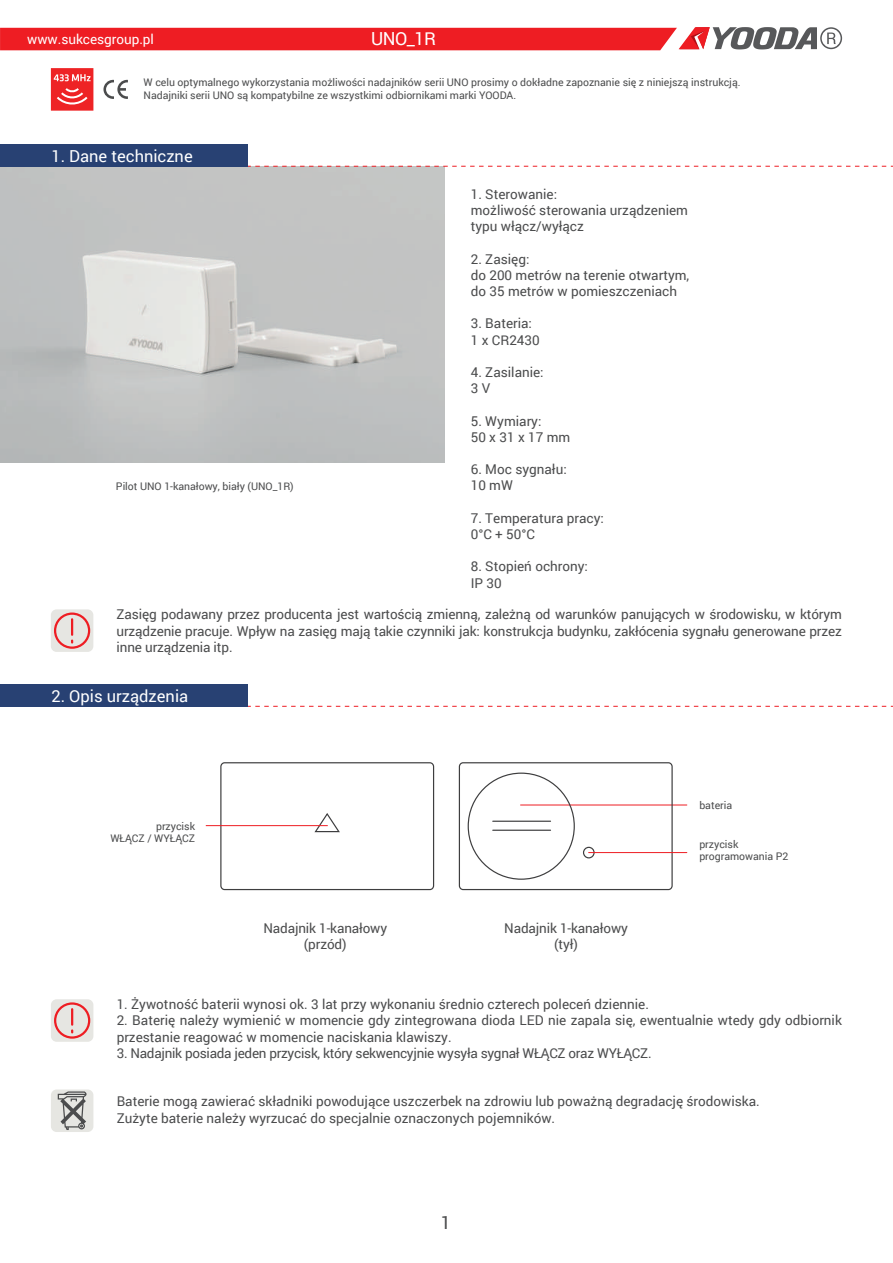
<style>
.page{position:relative;width:893px;height:1263px;background:#fff}
.page>*{position:absolute;margin:0;border:0;box-sizing:border-box;transform-origin:0 0}
.t1{font:18px "Roboto";color:#fff}
.t2{font:18px "Roboto";color:#4b4c4d}
.t3{font:16.5px "Roboto";color:#fff}
.t4{font:13.5px/16.2px "Roboto";color:#4b4c4d}
.t5{font:13.5px "Roboto";letter-spacing:-.02em;color:#4b4c4d}
.t6{font:13.5px "Roboto";color:#fff}
.t7{font:10.5px/12.6px "Roboto";color:#4b4c4d}
</style>
<div class="page">
<img style="left:0;top:167px;width:444px;height:296px">
<div style="left:51px;top:609px;width:42px;height:43px;background:#e6e6e2;border-radius:6px"></div>
<svg style="left:71px;top:619px;width:2px;height:16px"></svg>
<div style="left:54px;top:612px;width:36px;height:37px;border:2px solid #ee1d23;border-radius:50%"></div>
<div style="left:51px;top:999px;width:42px;height:43px;background:#e6e6e2;border-radius:6px"></div>
<svg style="left:71px;top:1009px;width:2px;height:23px"></svg>
<div style="left:54px;top:1002px;width:36px;height:37px;border:2px solid #ee1d23;border-radius:50%"></div>
<div style="left:51px;top:1089px;width:42px;height:43px;background:#e6e6e2;border-radius:6px"></div>
<svg style="left:58px;top:1091px;width:29px;height:39px"></svg>
<hr style="left:521px;top:805px;width:166px;height:1px;background:#ee1d23">
<svg style="left:103px;top:80px;width:25px;height:19px"></svg>
<svg style="left:51px;top:68px;width:42px;height:43px;background:#f04445"></svg>
<svg style="left:0;top:27px;width:842px;height:23px;background:#e33f43"></svg>
<svg style="left:247px;top:166px;width:646px;height:1px"></svg>
<div style="left:0;top:145px;width:247px;height:22px;background:#284173"></div>
<svg style="left:247px;top:706px;width:646px;height:1px"></svg>
<div style="left:0;top:685px;width:247px;height:22px;background:#284173"></div>
<div style="left:220px;top:762px;width:214px;height:128px;border:1px solid #3e3e3f;border-radius:4px"></div>
<svg style="left:313px;top:813px;width:27px;height:20px"></svg>
<div style="left:459px;top:762px;width:214px;height:128px;border:1px solid #3e3e3f;border-radius:4px"></div>
<div style="left:583px;top:847px;width:12px;height:11px;border:1px solid #3e3e3f;border-radius:50%"></div>
<hr style="left:493px;top:821px;width:57px;height:1px;background:#3e3e3f">
<hr style="left:493px;top:830px;width:57px;height:1px;background:#3e3e3f">
<hr style="left:589px;top:852px;width:98px;height:1px;background:#ee1d23">
<hr style="left:206px;top:825px;width:122px;height:1px;background:#ee1d23">
<p class="t6" style="left:27px;top:29px;width:128px">www.sukcesgroup.pl</p>
<h1 class="t1" style="left:371px;top:26px;width:66px">UNO_1R</h1>
<p class="t7" style="left:144px;top:76px;width:598px">W celu optymalnego wykorzystania możliwości nadajników serii UNO prosimy o dokładne zapoznanie się z niniejszą instrukcją.<br>Nadajniki serii UNO są kompatybilne ze wszystkimi odbiornikami marki YOODA.</p>
<p class="t3" style="left:52px;top:145px;width:143px">1. Dane techniczne</p>
<p class="t4" style="left:471px;top:185px;width:219px">1. Sterowanie:<br>możliwość sterowania urządzeniem typu włącz/wyłącz</p>
<p class="t4" style="left:471px;top:250px;width:220px">2. Zasięg:<br>do 200 metrów na terenie otwartym, do 35 metrów w pomieszczeniach</p>
<p class="t4" style="left:471px;top:315px;width:71px">3. Bateria:<br>1 x CR2430</p>
<p class="t4" style="left:471px;top:364px;width:74px">4. Zasilanie:<br>3 V</p>
<p class="t4" style="left:471px;top:412px;width:101px">5. Wymiary:<br>50 x 31 x 17 mm</p>
<p class="t4" style="left:471px;top:461px;width:97px">6. Moc sygnału:<br>10 mW</p>
<p class="t4" style="left:471px;top:509px;width:135px">7. Temperatura pracy:<br>0°C + 50°C</p>
<p class="t4" style="left:471px;top:558px;width:119px">8. Stopień ochrony:<br>IP 30</p>
<p class="t4" style="left:117px;top:606px;width:727px;text-align:justify">Zasięg podawany przez producenta jest wartością zmienną, zależną od warunków panujących w środowisku, w którym urządzenie pracuje. Wpływ na zasięg mają takie czynniki jak: konstrukcja budynku, zakłócenia sygnału generowane przez inne urządzenia itp.</p>
<p class="t7" style="left:116px;top:480px;width:179px">Pilot UNO 1-kanałowy, biały (UNO_1R)</p>
<p class="t3" style="left:52px;top:685px;width:138px">2. Opis urządzenia</p>
<p class="t7" style="left:110px;top:819px;width:86px;text-align:right">przycisk<br>WŁĄCZ / WYŁĄCZ</p>
<p class="t4" style="left:263px;top:919px;width:125px;text-align:center">Nadajnik 1-kanałowy (przód)</p>
<p class="t4" style="left:504px;top:919px;width:125px;text-align:center">Nadajnik 1-kanałowy (tył)</p>
<p class="t7" style="left:699px;top:798px;width:34px">bateria</p>
<p class="t7" style="left:699px;top:837px;width:91px">przycisk programowania P2</p>
<p class="t4" style="left:117px;top:996px;width:534px">1. Żywotność baterii wynosi ok. 3 lat przy wykonaniu średnio czterech poleceń dziennie.</p>
<p class="t4" style="left:117px;top:1012px;width:727px">2. Baterię należy wymienić w momencie gdy zintegrowana dioda LED nie zapala się, ewentualnie wtedy gdy odbiornik przestanie reagować w momencie naciskania klawiszy.</p>
<p class="t5" style="left:117px;top:1043px;width:536px">3. Nadajnik posiada jeden przycisk, który sekwencyjnie wysyła sygnał WŁĄCZ oraz WYŁĄCZ.</p>
<p class="t4" style="left:117px;top:1093px;width:645px">Baterie mogą zawierać składniki powodujące uszczerbek na zdrowiu lub poważną degradację środowiska.<br>Zużyte baterie należy wyrzucać do specjalnie oznaczonych pojemników.</p>
<h1 class="t2" style="left:441px;top:1210px;width:12px">1</h1>
</div>
